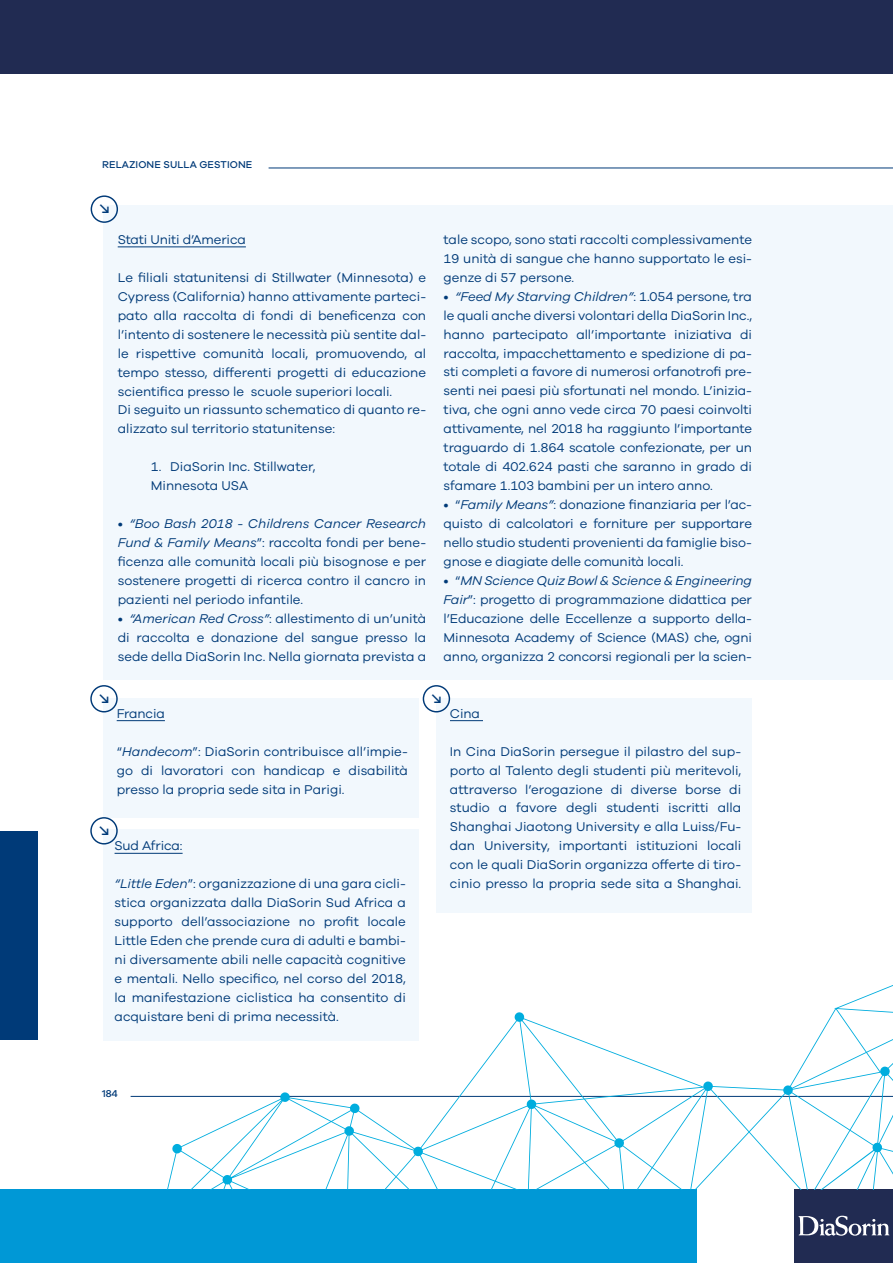
<style>
.page{position:relative;width:893px;height:1263px;background:#fff}
.page>*{position:absolute;margin:0;border:0;box-sizing:border-box;transform-origin:0 0}
.t1{font:13.05px/18.9px "Galano Grotesque";color:#003a78;text-align:justify}
.t2{font:500 12.9px "Galano Grotesque";color:#003a78}
.t3{font:500 10.2px "Galano Grotesque";letter-spacing:.01em;color:#003a78}
.s1{font-style:italic}
</style>
<div class="page">
<div style="left:0;top:1189px;width:696px;height:74px;background:#0098d6"></div>
<div style="left:0;top:0;width:893px;height:73px;background:#212b52"></div>
<div style="left:794px;top:1189px;width:99px;height:74px;background:#212b52"></div>
<svg style="left:798px;top:1216px;width:91px;height:20px"></svg>
<div style="left:0;top:831px;width:37px;height:209px;background:#003a78"></div>
<hr style="left:131px;top:1096px;width:762px;height:1px;background:#003a78">
<hr style="left:269px;top:168px;width:624px;height:1px;background:#003a78">
<div style="left:103px;top:698px;width:316px;height:120px;background:#f2f8fd"></div>
<div style="left:103px;top:206px;width:790px;height:474px;background:#f2f8fd"></div>
<hr style="left:118px;top:247px;width:128px;height:1px;background:#003a78">
<div style="left:91px;top:195px;width:27px;height:28px;border:1px solid #003a78;border-radius:50%"></div>
<div style="left:437px;top:698px;width:315px;height:215px;background:#f2f8fd"></div>
<hr style="left:450px;top:720px;width:33px;height:1px;background:#003a78">
<div style="left:423px;top:685px;width:27px;height:27px;border:1px solid #003a78;border-radius:50%"></div>
<div style="left:103px;top:829px;width:316px;height:212px;background:#f2f8fd"></div>
<hr style="left:115px;top:853px;width:68px;height:1px;background:#003a78">
<div style="left:90px;top:817px;width:28px;height:27px;border:1px solid #003a78;border-radius:50%"></div>
<hr style="left:117px;top:720px;width:48px;height:1px;background:#003a78">
<div style="left:90px;top:685px;width:28px;height:27px;border:1px solid #003a78;border-radius:50%"></div>
<svg style="left:155px;top:985px;width:738px;height:204px"></svg>
<p class="t3" style="left:102px;top:159px;width:152px">RELAZIONE SULLA GESTIONE</p>
<p class="t2" style="left:100px;top:201px;width:11px">↘</p>
<p class="t1" style="left:118px;top:230px;width:130px">Stati Uniti d’America</p>
<p class="t1" style="left:118px;top:268px;width:310px;text-align:left">Le filiali statunitensi di Stillwater (Minnesota) e Cypress (California) hanno attivamente parteci&shy;pato alla raccolta di fondi di beneficenza con l’intento di sostenere le necessità più sentite dal&shy;le rispettive comunità locali, promuovendo, al tempo stesso, differenti progetti di educazione scientifica presso le scuole superiori locali.<br>Di seguito un riassunto schematico di quanto re&shy;alizzato sul territorio statunitense:</p>
<p class="t1" style="left:151px;top:457px;width:166px">1. DiaSorin Inc. Stillwater,<br>Minnesota USA</p>
<p class="t1" style="left:118px;top:514px;width:310px">• <span class="s1">“Boo Bash 2018 - Childrens Cancer Research Fund &amp; Family Means</span>”: raccolta fondi per bene&shy;ficenza alle comunità locali più bisognose e per sostenere progetti di ricerca contro il cancro in pazienti nel periodo infantile.</p>
<p class="t1" style="left:118px;top:609px;width:310px">• <span class="s1">“American Red Cross”</span>: allestimento di un’unità di raccolta e donazione del sangue presso la sede della DiaSorin Inc. Nella giornata prevista a</p>
<p class="t1" style="left:444px;top:230px;width:310px">tale scopo, sono stati raccolti complessivamente 19 unità di sangue che hanno supportato le esi&shy;genze di 57 persone.</p>
<p class="t1" style="left:444px;top:286px;width:310px">• <span class="s1">“Feed My Starving Children”</span>: 1.054 persone, tra le quali anche diversi volontari della DiaSorin Inc., hanno partecipato all’importante iniziativa di raccolta, impacchettamento e spedizione di pa&shy;sti completi a favore di numerosi orfanotrofi pre&shy;senti nei paesi più sfortunati nel mondo. L’inizia&shy;tiva, che ogni anno vede circa 70 paesi coinvolti attivamente, nel 2018 ha raggiunto l’importante traguardo di 1.864 scatole confezionate, per un totale di 402.624 pasti che saranno in grado di sfamare 1.103 bambini per un intero anno.</p>
<p class="t1" style="left:444px;top:495px;width:310px">• “<span class="s1">Family Means”</span>: donazione finanziaria per l’ac&shy;quisto di calcolatori e forniture per supportare nello studio studenti provenienti da famiglie biso&shy;gnose e diagiate delle comunità locali.</p>
<p class="t1" style="left:444px;top:571px;width:310px">• “<span class="s1">MN Science Quiz Bowl &amp; Science &amp; Engineering Fair</span>”: progetto di programmazione didattica per l’Educazione delle Eccellenze a supporto della-Minnesota Academy of Science (MAS) che, ogni anno, organizza 2 concorsi regionali per la scien-</p>
<p class="t2" style="left:99px;top:691px;width:11px">↘</p>
<p class="t2" style="left:432px;top:691px;width:11px">↘</p>
<p class="t1" style="left:117px;top:703px;width:50px">Francia</p>
<p class="t1" style="left:117px;top:741px;width:293px">“<span class="s1">Handecom</span>”: DiaSorin contribuisce all’impie&shy;go di lavoratori con handicap e disabilità presso la propria sede sita in Parigi.</p>
<p class="t2" style="left:99px;top:823px;width:11px">↘</p>
<p class="t1" style="left:115px;top:836px;width:70px">Sud Africa:</p>
<p class="t1" style="left:115px;top:874px;width:293px"><span class="s1">“Little Eden</span>”: organizzazione di una gara cicli&shy;stica organizzata dalla DiaSorin Sud Africa a supporto dell’associazione no profit locale Little Eden che prende cura di adulti e bambi&shy;ni diversamente abili nelle capacità cognitive e mentali. Nello specifico, nel corso del 2018, la manifestazione ciclistica ha consentito di acquistare beni di prima necessità.</p>
<p class="t3" style="left:102px;top:1087px;width:17px">184</p>
<p class="t1" style="left:450px;top:703px;width:31px">Cina</p>
<p class="t1" style="left:450px;top:741px;width:293px">In Cina DiaSorin persegue il pilastro del sup&shy;porto al Talento degli studenti più meritevoli, attraverso l’erogazione di diverse borse di studio a favore degli studenti iscritti alla Shanghai Jiaotong University e alla Luiss/Fu&shy;dan University, importanti istituzioni locali con le quali DiaSorin organizza offerte di tiro&shy;cinio presso la propria sede sita a Shanghai.</p>
</div>
